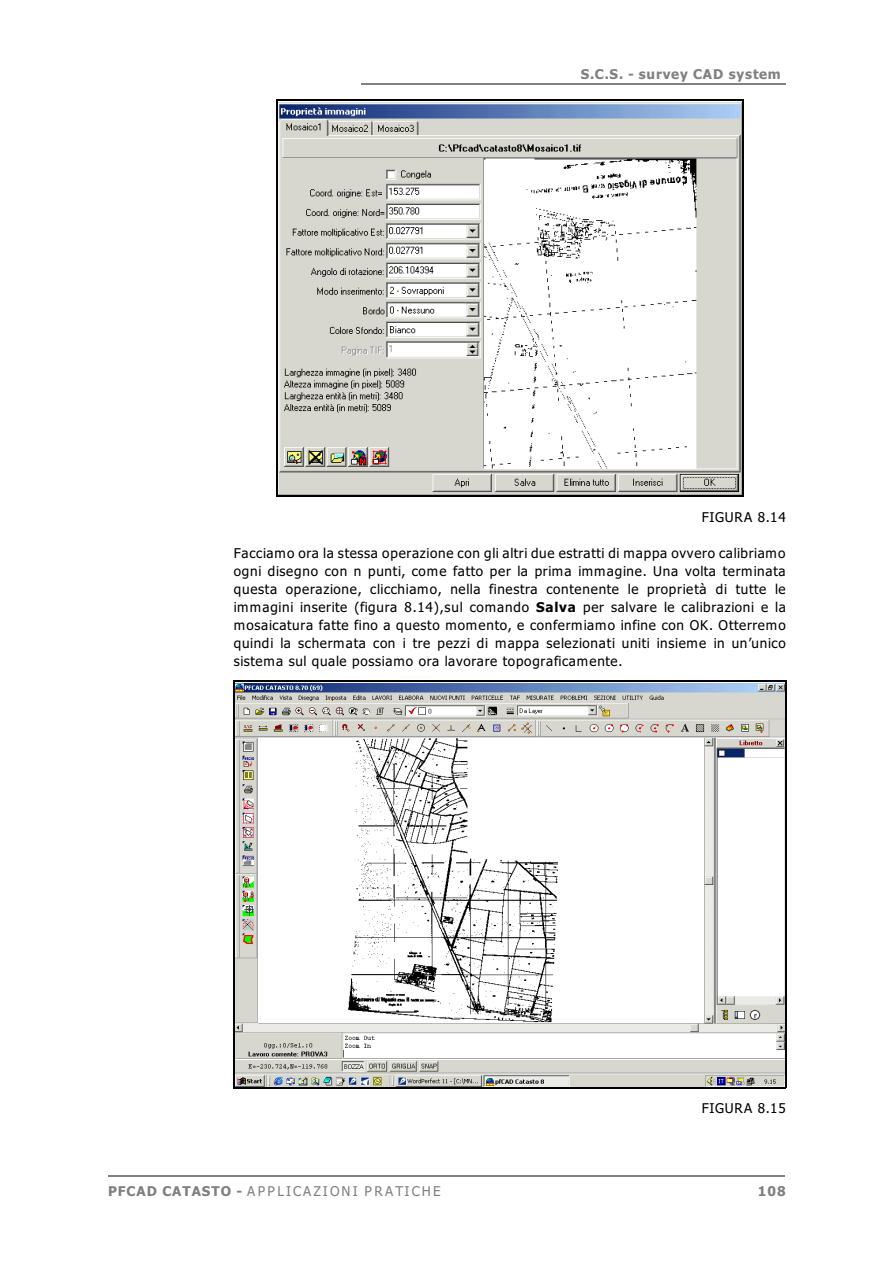
<style>
.page{position:relative;width:894px;height:1263px;background:#fff}
.page>*{position:absolute;margin:0;border:0;box-sizing:border-box;transform-origin:0 0}
.t1{font:13.5px/18px "Tahoma";letter-spacing:.06em;color:#000;text-align:justify}
.t2{font:italic 13.5px "Tahoma";letter-spacing:.165em;color:#808080}
.t3{font:700 13.5px "Tahoma";letter-spacing:.06em;color:#808080}
.s1{font-style:italic}
.s2{font-weight:700}
.s3{font-weight:700;font-style:normal}
</style>
<div class="page">
<hr style="left:361px;top:83px;width:425px;height:1px;background:#808080">
<hr style="left:108px;top:1175px;width:676px;height:1px;background:#808080">
<img style="left:278px;top:102px;width:464px;height:393px">
<hr style="left:276px;top:99px;width:2px;height:397px;background:#000">
<hr style="left:742px;top:99px;width:2px;height:397px;background:#000">
<hr style="left:276px;top:99px;width:468px;height:1px;background:#000">
<hr style="left:276px;top:495px;width:468px;height:1px;background:#000">
<img style="left:235px;top:684px;width:550px;height:403px">
<hr style="left:233px;top:680px;width:2px;height:408px;background:#000">
<hr style="left:785px;top:680px;width:1px;height:408px;background:#000">
<hr style="left:233px;top:680px;width:553px;height:2px;background:#000">
<hr style="left:233px;top:1087px;width:553px;height:1px;background:#000">
<p class="t3" style="left:581px;top:69px;width:201px">S.C.S. - survey CAD system</p>
<p class="t1" style="left:702px;top:510px;width:86px">FIGURA 8.14</p>
<p class="t1" style="left:234px;top:546px;width:553px">Facciamo ora la stessa operazione con gli altri due estratti di mappa ovvero calibriamo ogni disegno con <span class="s1">n</span> punti, come fatto per la prima immagine. Una volta terminata questa operazione, clicchiamo, nella finestra contenente le proprietà di tutte le immagini inserite (figura 8.14),sul comando <span class="s2">Salva</span> per salvare le calibrazioni e la mosaicatura fatte fino a questo momento, e confermiamo infine con OK. Otterremo quindi la schermata con i tre pezzi di mappa selezionati uniti insieme in un’unico sistema sul quale possiamo ora lavorare topograficamente.</p>
<p class="t1" style="left:702px;top:1100px;width:86px">FIGURA 8.15</p>
<p class="t2" style="left:108px;top:1186px;width:334px"><span class="s3">PFCAD CATASTO -</span> APPLICAZIONI PRATICHE</p>
<p class="t3" style="left:758px;top:1186px;width:29px">108</p>
</div>
